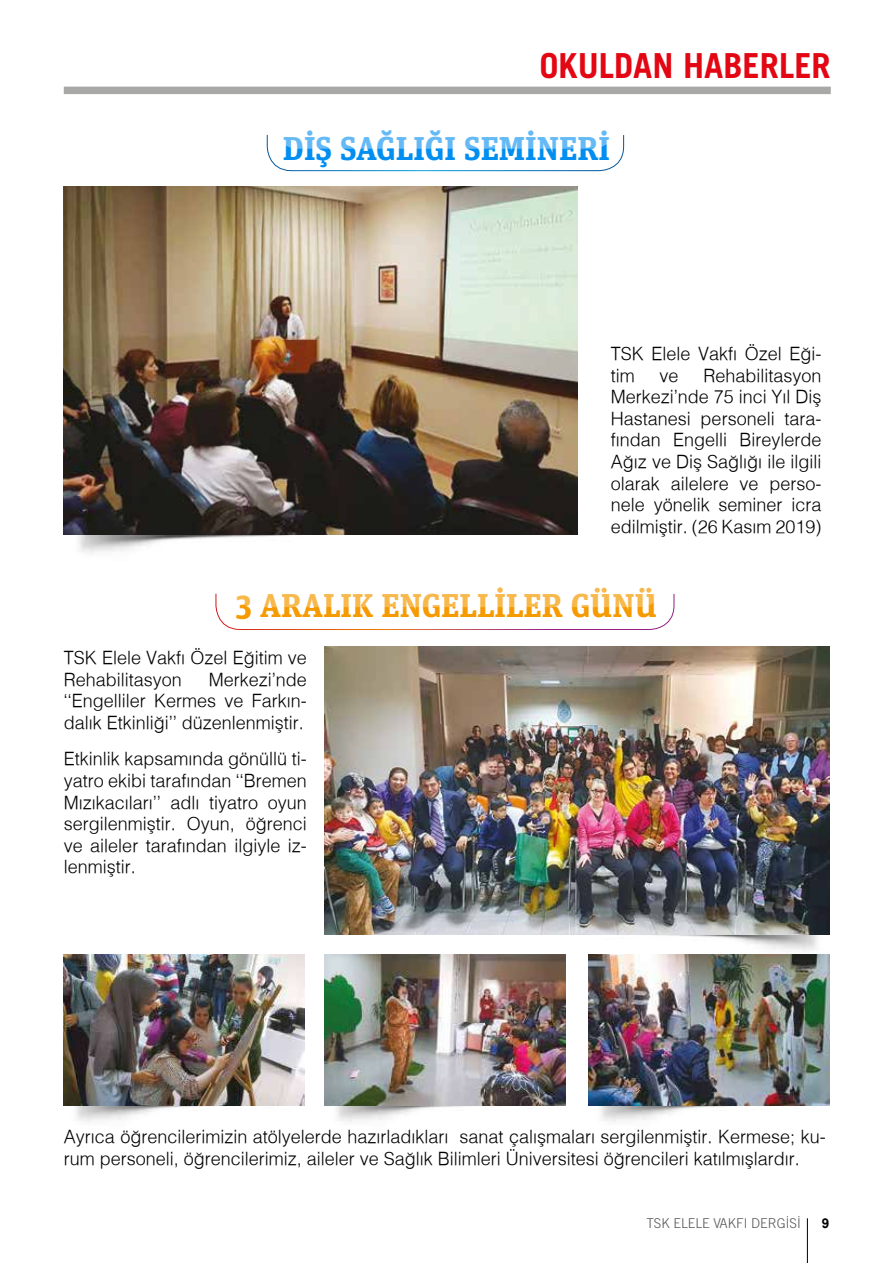
<style>
.page{position:relative;width:893px;height:1263px;background:#fff}
.page>*{position:absolute;margin:0;border:0;box-sizing:border-box;transform-origin:0 0}
.t1{font:700 34.5px "Trade Gothic LT";color:#e30613}
.t2{font:700 33px "Unit Slab Pro";color:#f59a00}
.t3{font:700 33px "Unit Slab Pro";color:#008ef1}
.t4{font:18px/21.6px "Helvetica X Light";color:#000}
.t5{font:300 13.5px "Trade Gothic LT";color:#575756}
.t6{font:700 13.5px "Arial";color:#000}
</style>
<div class="page">
<img style="left:79px;top:535px;width:211px;height:18px">
<img style="left:594px;top:935px;width:235px;height:20px">
<img style="left:63px;top:1105px;width:235px;height:17px">
<img style="left:324px;top:1105px;width:235px;height:17px">
<img style="left:589px;top:1105px;width:235px;height:17px">
<img style="left:64px;top:186px;width:514px;height:349px">
<img style="left:63px;top:955px;width:241px;height:150px">
<img style="left:324px;top:955px;width:241px;height:150px">
<img style="left:589px;top:955px;width:241px;height:150px">
<img style="left:325px;top:646px;width:504px;height:289px">
<svg style="left:215px;top:593px;width:460px;height:37px"></svg>
<svg style="left:266px;top:134px;width:358px;height:37px"></svg>
<div style="left:276px;top:100px;width:339px;height:49px;background:#fff;border-radius:22px"></div>
<div style="left:232px;top:558px;width:430px;height:49px;background:#fff;border-radius:22px"></div>
<hr style="left:807px;top:1218px;width:1px;height:45px;background:#000">
<div style="left:64px;top:87px;width:767px;height:7px;background:#a8a8a7"></div>
<h1 class="t1" style="left:539px;top:44px;width:293px">OKULDAN HABERLER</h1>
<h2 class="t3" style="left:283px;top:124px;width:328px">DİŞ SAĞLIĞI SEMİNERİ</h2>
<p class="t4" style="left:611px;top:342px;width:212px">TSK Elele Vakfı Özel Eği&shy;tim</p>
<p class="t4" style="left:611px;top:364px;width:212px;text-align:justify;text-indent:93px">Rehabilitasyon Merkezi’nde 75 inci Yıl Diş Hastanesi personeli tara&shy;fından Engelli Bireylerde Ağız ve Diş Sağlığı ile ilgili olarak ailelere ve perso&shy;nele yönelik seminer icra edilmiştir. (26 Kasım 2019)</p>
<p class="t4" style="left:660px;top:364px;width:21px">ve</p>
<h2 class="t2" style="left:236px;top:581px;width:423px">3 ARALIK ENGELLİLER GÜNÜ</h2>
<p class="t4" style="left:64px;top:646px;width:245px">TSK Elele Vakfı Özel Eğitim ve<br>Rehabilitasyon</p>
<p class="t4" style="left:64px;top:668px;width:245px;text-align:justify;text-indent:145px">Merkezi’nde ‘‘Engelliler Kermes ve Farkın&shy;dalık Etkinliği’’ düzenlenmiştir.</p>
<p class="t4" style="left:64px;top:748px;width:245px;text-align:justify">Etkinlik kapsamında gönüllü ti&shy;yatro ekibi tarafından ‘‘Bremen Mızıkacıları’’ adlı tiyatro oyun sergilenmiştir. Oyun, öğrenci ve aileler tarafından ilgiyle iz&shy;lenmiştir.</p>
<p class="t4" style="left:64px;top:1125px;width:763px">Ayrıca öğrencilerimizin atölyelerde hazırladıkları sanat çalışmaları sergilenmiştir. Kermese; ku&shy;rum personeli, öğrencilerimiz, aileler ve Sağlık Bilimleri Üniversitesi öğrencileri katılmışlardır.</p>
<p class="t5" style="left:646px;top:1215px;width:156px">TSK ELELE VAKFI DERGİSİ</p>
<p class="t6" style="left:822px;top:1214px;width:9px">9</p>
</div>
